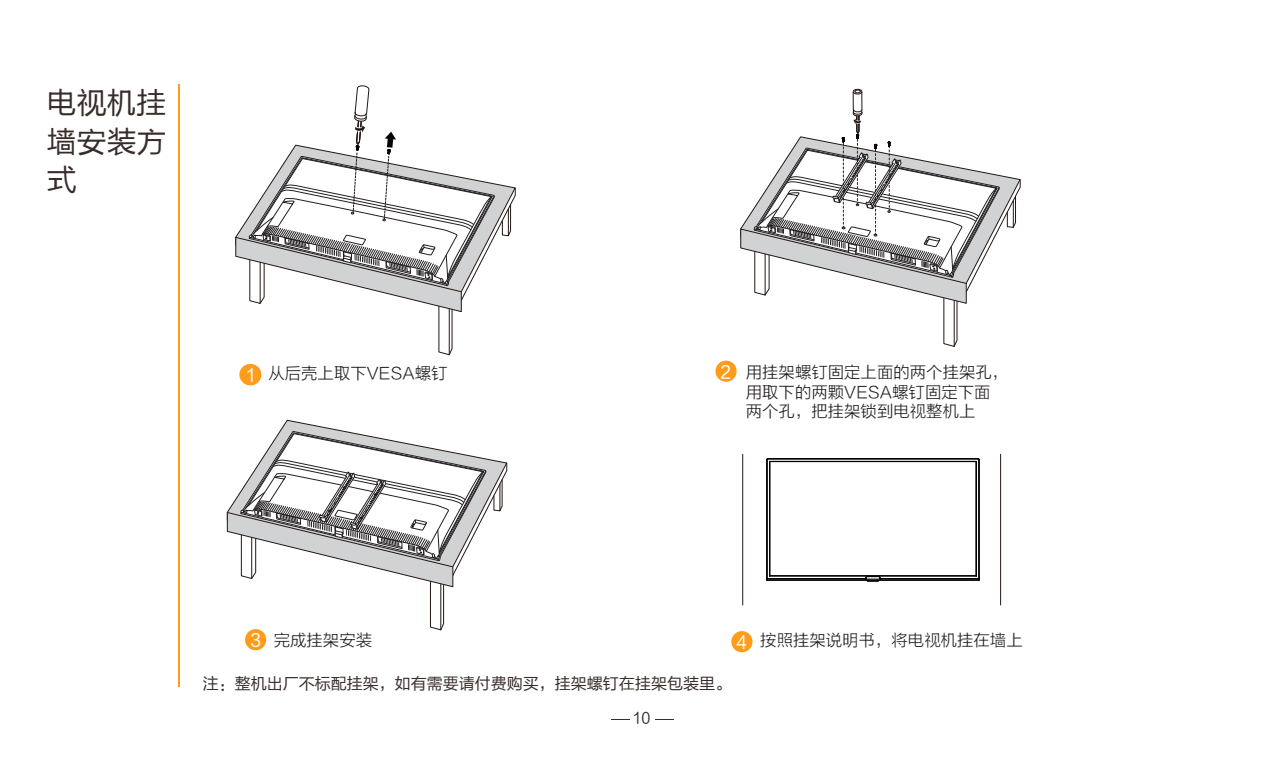
<style>
.page{position:relative;width:1282px;height:783px;background:#fff}
.page>*{position:absolute;margin:0;border:0;box-sizing:border-box;transform-origin:0 0}
.t1{font:30px/38.4px "FZLTH YS GB2312";color:#382d2b;text-align:justify}
.t2{font:17.4px "LTHYSZK";color:#fff}
.t3{font:16.4px/19.6px "FZLTXHK";color:#231f20}
.t4{font:16px "FZLTHJW GB1 0";color:#382d2b}
.t5{font:15px "FZLTH YS GB2312";color:#382d2b}
.s1{font-family:"LTHYSZK";font-size:17.4px;color:#fff}
</style>
<div class="page">
<svg style="left:611px;top:719px;width:18px;height:1px"></svg>
<svg style="left:655px;top:719px;width:19px;height:1px"></svg>
<hr style="left:178px;top:84px;width:2px;height:602px;background:#ff9d1b">
<svg style="left:239px;top:364px;width:21px;height:21px"></svg>
<div style="left:715px;top:360px;width:21px;height:22px;background:#ff9d1b;border-radius:50%"></div>
<div style="left:245px;top:629px;width:21px;height:21px;background:#ff9d1b;border-radius:50%"></div>
<div style="left:731px;top:631px;width:21px;height:21px;background:#ff9d1b;border-radius:50%"></div>
<hr style="left:742px;top:454px;width:1px;height:151px;background:#221713">
<hr style="left:1000px;top:454px;width:1px;height:151px;background:#221713">
<div style="left:240px;top:364px;width:21px;height:21px;background:#ff9d1b;border-radius:50%"></div>
<svg style="left:279px;top:419px;width:66px;height:12px"></svg>
<svg style="left:227px;top:431px;width:280px;height:199px"></svg>
<svg style="left:740px;top:88px;width:280px;height:259px"></svg>
<svg style="left:235px;top:85px;width:280px;height:270px"></svg>
<hr style="left:767px;top:579px;width:211px;height:1px;background:#030303">
<hr style="left:880px;top:578px;width:99px;height:1px;background:#030303">
<hr style="left:766px;top:578px;width:99px;height:1px;background:#030303">
<hr style="left:769px;top:575px;width:207px;height:1px;background:#030303">
<hr style="left:766px;top:459px;width:1px;height:119px;background:#030303">
<hr style="left:769px;top:461px;width:1px;height:114px;background:#030303">
<hr style="left:770px;top:461px;width:205px;height:1px;background:#030303">
<hr style="left:767px;top:458px;width:211px;height:1px;background:#030303">
<hr style="left:975px;top:461px;width:1px;height:114px;background:#030303">
<hr style="left:976px;top:461px;width:1px;height:114px;background:#030303">
<hr style="left:978px;top:459px;width:1px;height:119px;background:#030303">
<svg style="left:975px;top:575px;width:5px;height:5px"></svg>
<svg style="left:865px;top:576px;width:15px;height:5px"></svg>
<h1 class="t1" style="left:47px;top:85px;width:121px">电视机挂墙安装方式</h1>
<p class="t3" style="left:245px;top:364px;width:203px"><span class="s1">1</span> 从后壳上取下VESA螺钉</p>
<p class="t2" style="left:720px;top:358px;width:12px">2</p>
<p class="t3" style="left:745px;top:362px;width:264px">用挂架螺钉固定上面的两个挂架孔，用取下的两颗VESA螺钉固定下面两个孔，把挂架锁到电视整机上</p>
<p class="t2" style="left:250px;top:626px;width:12px">3</p>
<p class="t3" style="left:736px;top:631px;width:288px"><span class="s1">4</span> 按照挂架说明书，将电视机挂在墙上</p>
<p class="t3" style="left:274px;top:631px;width:100px">完成挂架安装</p>
<p class="t4" style="left:203px;top:674px;width:529px">注：整机出厂不标配挂架，如有需要请付费购买，挂架螺钉在挂架包装里。</p>
<p class="t5" style="left:632px;top:709px;width:19px">10</p>
</div>
